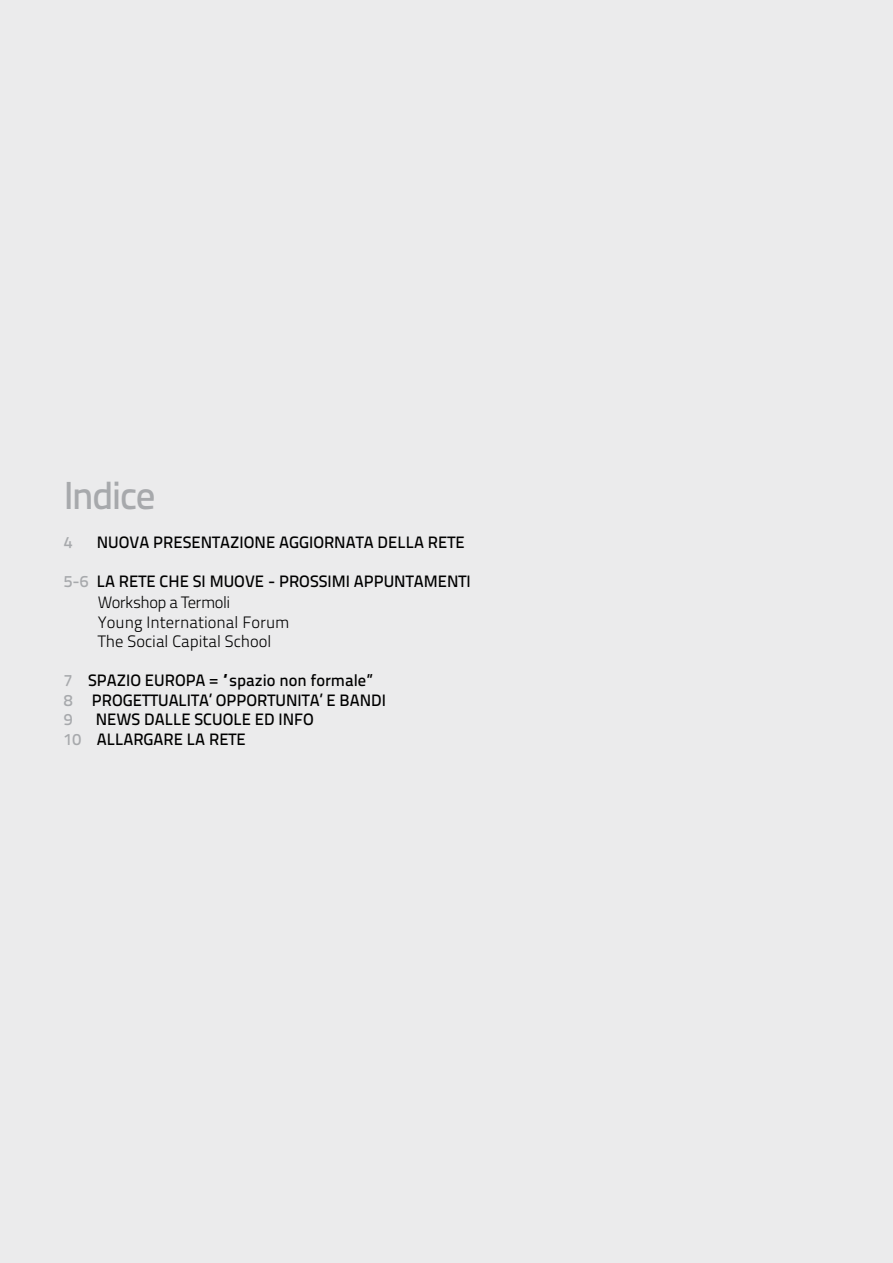
<style>
.page{position:relative;width:893px;height:1263px;background:#ebebec}
.page>*{position:absolute;margin:0;border:0;box-sizing:border-box;transform-origin:0 0}
.t1{font:500 39px "Titillium Text 22 L";letter-spacing:-.04em;color:#a7a9ac}
.t2{font:500 16.5px/19.5px "Titillium Text 22 L";color:#000}
.t3{font:300 16.5px/19.5px "Titillium Text 22 L";color:#000}
.t4{font:500 16.5px "Titillium Text 22 L";color:#a7a9ac}
.s1{color:#a7a9ac}
.s2{font-weight:300}
</style>
<div class="page">
<h1 class="t1" style="left:64px;top:466px;width:93px">Indice</h1>
<p class="t4" style="left:64px;top:530px;width:10px">4</p>
<p class="t2" style="left:97px;top:531px;width:369px">NUOVA PRESENTAZIONE AGGIORNATA DELLA RETE</p>
<p class="t2" style="left:98px;top:569px;width:375px;line-height:21.5px;text-indent:-34px"><span class="s1">5-6</span> LA RETE CHE SI MUOVE - PROSSIMI APPUNTAMENTI<br><span class="s2">Workshop a Termoli</span></p>
<p class="t3" style="left:98px;top:611px;width:193px">Young International Forum<br>The Social Capital School</p>
<p class="t2" style="left:64px;top:670px;width:324px"><span class="s1">7</span> SPAZIO EUROPA = “spazio non formale”<br><span class="s1">8</span> PROGETTUALITA’ OPPORTUNITA’ E BANDI<br><span class="s1">9</span></p>
<p class="t2" style="left:64px;top:709px;width:252px;text-indent:32px">NEWS DALLE SCUOLE ED INFO<br><span class="s1">10</span> ALLARGARE LA RETE</p>
</div>
